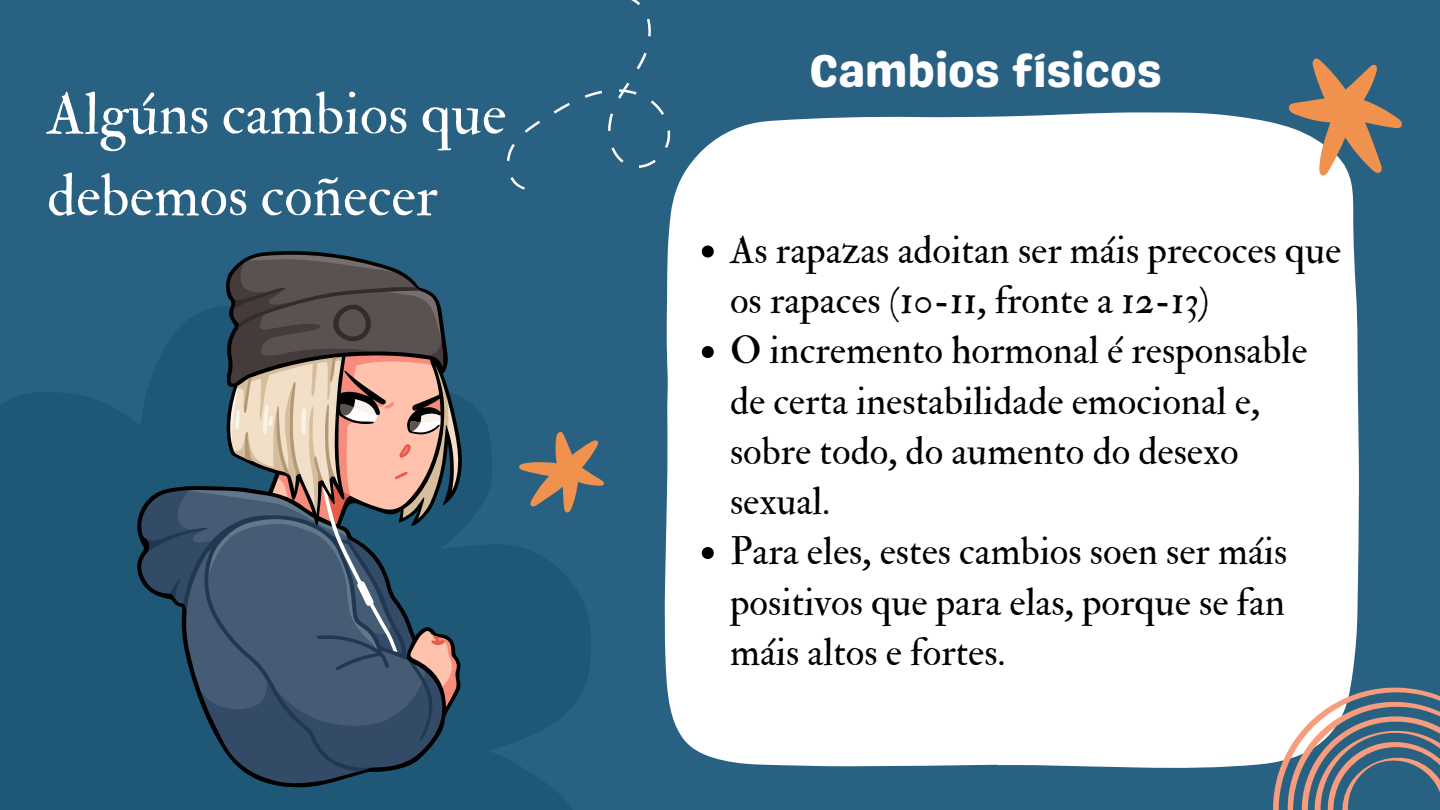
<style>
.page{position:relative;width:1440px;height:810px;background:#286181}
.page>*{position:absolute;margin:0;border:0;box-sizing:border-box;transform-origin:0 0}
.t1{font:58.8px/81.8px "IM FELL Double Pica Roman";color:#fff}
.t2{font:46px "Genty Sans";color:#fff}
.t3{font:38.7px/50.2px "IM FELL Double Pica Roman";color:#000}
</style>
<div class="page">
<svg style="left:0;top:392px;width:591px;height:418px;fill:#1f5776"></svg>
<div style="left:664px;top:112px;width:695px;height:656px;background:#fff"></div>
<svg style="left:702px;top:246px;width:12px;height:12px"></svg>
<svg style="left:702px;top:346px;width:12px;height:12px"></svg>
<svg style="left:702px;top:547px;width:12px;height:12px"></svg>
<svg style="left:1264px;top:58px;width:138px;height:143px"></svg>
<svg style="left:504px;top:412px;width:100px;height:121px"></svg>
<svg style="left:507px;top:0;width:219px;height:240px"></svg>
<svg style="left:1271px;top:685px;width:169px;height:125px"></svg>
<svg style="left:138px;top:252px;width:323px;height:534px"></svg>
<p class="t1" style="left:47px;top:74px;width:461px">Algúns cambios que debemos coñecer</p>
<p class="t2" style="left:809px;top:43px;width:354px">Cambios físicos</p>
<p class="t3" style="left:730px;top:226px;width:613px">As rapazas adoitan ser máis precoces que os rapaces (10-11, fronte a 12-13)</p>
<p class="t3" style="left:730px;top:326px;width:579px">O incremento hormonal é responsable de certa inestabilidade emocional e, sobre todo, do aumento do desexo sexual.</p>
<p class="t3" style="left:730px;top:527px;width:559px;text-align:justify">Para eles, estes cambios soen ser máis positivos que para elas, porque se fan máis altos e fortes.</p>
</div>
